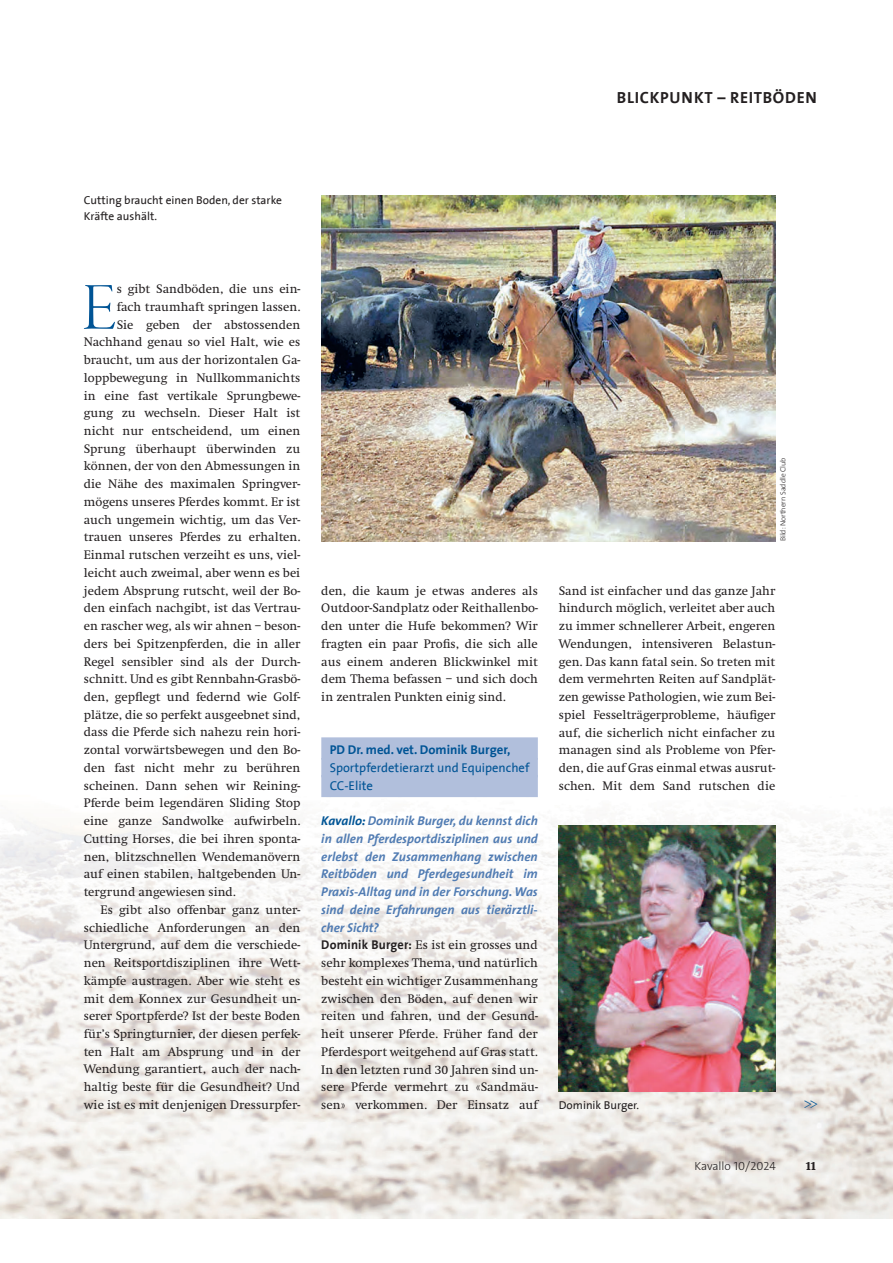
<style>
.page{position:relative;width:893px;height:1263px;background:#fff}
.page>*{position:absolute;margin:0;border:0;box-sizing:border-box;transform-origin:0 0}
.t1{font:68.7px "Garamond Premr Pro Lt Disp";color:#005495}
.t2{font:25.2px "Garamond Premr Pro Lt Disp";color:#005495}
.t3{font:700 16.2px "The Sans";letter-spacing:.045em;color:#231f20}
.t4{font:12.9px/17.7px "Swift";color:#231f20;text-align:justify}
.t5{font:italic 12.9px/17.7px "The Sans Bold Caps";color:#517cb3;text-align:justify}
.t6{font:12.9px/17.7px "The Sans";color:#005495}
.t7{font:700 12.9px "The Sans";color:#005495}
.t8{font:300 11.85px "The Sans Trial";color:#231f20}
.t9{font:700 condensed 11.85px "Swift";color:#231f20}
.t10{font:11.55px/15.9px "The Sans";color:#231f20}
.t11{font:300 7.35px "The Sans";color:#231f20}
.s1{color:#005495}
.s2{font-family:"The Sans";font-weight:700}
</style>
<div class="page">
<img style="left:0;top:797px;width:893px;height:421px">
<div style="left:321px;top:737px;width:217px;height:23px;background:#b1bfdc"></div>
<div style="left:321px;top:758px;width:217px;height:19px;background:#b1bfdc"></div>
<div style="left:321px;top:775px;width:217px;height:22px;background:#b1bfdc"></div>
<img style="left:321px;top:195px;width:454px;height:346px">
<img style="left:559px;top:825px;width:216px;height:266px">
<p class="t3" style="left:617px;top:91px;width:201px">BLICKPUNKT – REITBÖDEN</p>
<p class="t10" style="left:84px;top:193px;width:200px">Cutting braucht einen Boden, der starke<br>Kräfte aushält.</p>
<h1 class="t1" style="left:82px;top:265px;width:36px">E</h1>
<p class="t4" style="left:117px;top:281px;width:185px">s gibt Sandböden, die uns ein-</p>
<p class="t4" style="left:117px;top:299px;width:185px">fach traumhaft springen lassen.</p>
<p class="t4" style="left:117px;top:317px;width:185px">Sie geben der abstossenden</p>
<p class="t4" style="left:84px;top:334px;width:218px">Nachhand genau so viel Halt, wie es</p>
<p class="t4" style="left:84px;top:352px;width:218px">braucht, um aus der horizontalen Ga-</p>
<p class="t4" style="left:84px;top:370px;width:218px">loppbewegung in Nullkommanichts</p>
<p class="t4" style="left:84px;top:388px;width:218px">in eine fast vertikale Sprungbewe-</p>
<p class="t4" style="left:84px;top:405px;width:218px">gung zu wechseln. Dieser Halt ist</p>
<p class="t4" style="left:84px;top:423px;width:218px">nicht nur entscheidend, um einen</p>
<p class="t4" style="left:84px;top:441px;width:218px">Sprung überhaupt überwinden zu</p>
<p class="t4" style="left:84px;top:459px;width:218px">können, der von den Abmessungen in</p>
<p class="t4" style="left:84px;top:476px;width:218px">die Nähe des maximalen Springver-</p>
<p class="t4" style="left:84px;top:494px;width:218px">mögens unseres Pferdes kommt. Er ist</p>
<p class="t4" style="left:84px;top:512px;width:218px">auch ungemein wichtig, um das Ver-</p>
<p class="t4" style="left:84px;top:529px;width:218px">trauen unseres Pferdes zu erhalten.</p>
<p class="t4" style="left:84px;top:547px;width:218px">Einmal rutschen verzeiht es uns, viel-</p>
<p class="t4" style="left:84px;top:565px;width:218px">leicht auch zweimal, aber wenn es bei</p>
<p class="t4" style="left:84px;top:583px;width:218px">jedem Absprung rutscht, weil der Bo-</p>
<p class="t4" style="left:84px;top:600px;width:218px">den einfach nachgibt, ist das Vertrau-</p>
<p class="t4" style="left:84px;top:618px;width:218px">en rascher weg, als wir ahnen – beson-</p>
<p class="t4" style="left:84px;top:636px;width:218px">ders bei Spitzenpferden, die in aller</p>
<p class="t4" style="left:84px;top:654px;width:218px">Regel sensibler sind als der Durch-</p>
<p class="t4" style="left:84px;top:671px;width:218px">schnitt. Und es gibt Rennbahn-Grasbö-</p>
<p class="t4" style="left:84px;top:689px;width:218px">den, gepflegt und federnd wie Golf-</p>
<p class="t4" style="left:84px;top:707px;width:218px">plätze, die so perfekt ausgeebnet sind,</p>
<p class="t4" style="left:84px;top:725px;width:218px">dass die Pferde sich nahezu rein hori-</p>
<p class="t4" style="left:84px;top:742px;width:218px">zontal vorwärtsbewegen und den Bo-</p>
<p class="t4" style="left:84px;top:760px;width:218px">den fast nicht mehr zu berühren</p>
<p class="t4" style="left:84px;top:778px;width:218px">scheinen. Dann sehen wir Reining-</p>
<p class="t4" style="left:84px;top:796px;width:218px">Pferde beim legendären Sliding Stop</p>
<p class="t4" style="left:84px;top:813px;width:218px">eine ganze Sandwolke aufwirbeln.</p>
<p class="t4" style="left:84px;top:831px;width:218px">Cutting Horses, die bei ihren sponta-</p>
<p class="t4" style="left:84px;top:849px;width:218px">nen, blitzschnellen Wendemanövern</p>
<p class="t4" style="left:84px;top:866px;width:218px">auf einen stabilen, haltgebenden Un-</p>
<p class="t4" style="left:84px;top:884px;width:154px">tergrund angewiesen sind.</p>
<p class="t4" style="left:101px;top:902px;width:201px">Es gibt also offenbar ganz unter-</p>
<p class="t4" style="left:84px;top:920px;width:218px">schiedliche Anforderungen an den</p>
<p class="t4" style="left:84px;top:937px;width:218px">Untergrund, auf dem die verschiede-</p>
<p class="t4" style="left:84px;top:955px;width:218px">nen Reitsportdisziplinen ihre Wett-</p>
<p class="t4" style="left:84px;top:973px;width:218px">kämpfe austragen. Aber wie steht es</p>
<p class="t4" style="left:84px;top:991px;width:218px">mit dem Konnex zur Gesundheit un-</p>
<p class="t4" style="left:84px;top:1008px;width:218px">serer Sportpferde? Ist der beste Boden</p>
<p class="t4" style="left:84px;top:1026px;width:218px">für’s Springturnier, der diesen perfek-</p>
<p class="t4" style="left:84px;top:1044px;width:218px">ten Halt am Absprung und in der</p>
<p class="t4" style="left:84px;top:1062px;width:218px">Wendung garantiert, auch der nach-</p>
<p class="t4" style="left:84px;top:1079px;width:218px">haltig beste für die Gesundheit? Und</p>
<p class="t4" style="left:84px;top:1097px;width:218px">wie ist es mit denjenigen Dressurpfer-</p>
<p class="t4" style="left:321px;top:583px;width:218px">den, die kaum je etwas anderes als Outdoor-Sandplatz oder Reithallenbo&shy;den unter die Hufe bekommen? Wir fragten ein paar Profis, die sich alle aus einem anderen Blickwinkel mit dem Thema befassen – und sich doch in zentralen Punkten einig sind.</p>
<p class="t7" style="left:330px;top:745px;width:182px">PD Dr. med. vet. Dominik Burger,</p>
<p class="t6" style="left:330px;top:759px;width:201px">Sportpferdetierarzt und Equipenchef<br>CC-Elite</p>
<p class="t5" style="left:321px;top:813px;width:218px"><span class="s1">Kavallo:</span> Dominik Burger, du kennst dich in allen Pferdesportdisziplinen aus und erlebst den Zusammenhang zwischen Reitböden und Pferdegesundheit im Praxis-Alltag und in der Forschung. Was sind deine Erfahrungen aus tierärztli&shy;cher Sicht?</p>
<p class="t4" style="left:321px;top:938px;width:218px"><span class="s2">Dominik Burger:</span> Es ist ein grosses und sehr komplexes Thema, und natürlich besteht ein wichtiger Zusammenhang zwischen den Böden, auf denen wir reiten und fahren, und der Gesund&shy;heit unserer Pferde. Früher fand der Pferdesport weitgehend auf Gras statt.<br>In den letzten rund 30 Jahren sind un&shy;sere Pferde vermehrt zu «Sandmäu&shy;sen» verkommen. Der Einsatz auf</p>
<p class="t11" style="left:780px;top:541px;width:86px;rotate:-90deg">Bild: Northern Saddle Club</p>
<p class="t4" style="left:559px;top:583px;width:218px">Sand ist einfacher und das ganze Jahr hindurch möglich, verleitet aber auch zu immer schnellerer Arbeit, engeren Wendungen, intensiveren Belastun&shy;gen. Das kann fatal sein. So treten mit dem vermehrten Reiten auf Sandplät&shy;zen gewisse Pathologien, wie zum Bei&shy;spiel Fesselträgerprobleme, häufiger auf, die sicherlich nicht einfacher zu managen sind als Probleme von Pfer&shy;den, die auf Gras einmal etwas ausrut&shy;schen. Mit dem Sand rutschen die</p>
<p class="t10" style="left:559px;top:1098px;width:82px">Dominik Burger.</p>
<h2 class="t2" style="left:803px;top:1086px;width:18px">&gt;&gt;</h2>
<p class="t8" style="left:694px;top:1159px;width:83px">Kavallo 10/2024</p>
<p class="t9" style="left:805px;top:1159px;width:13px">11</p>
</div>
